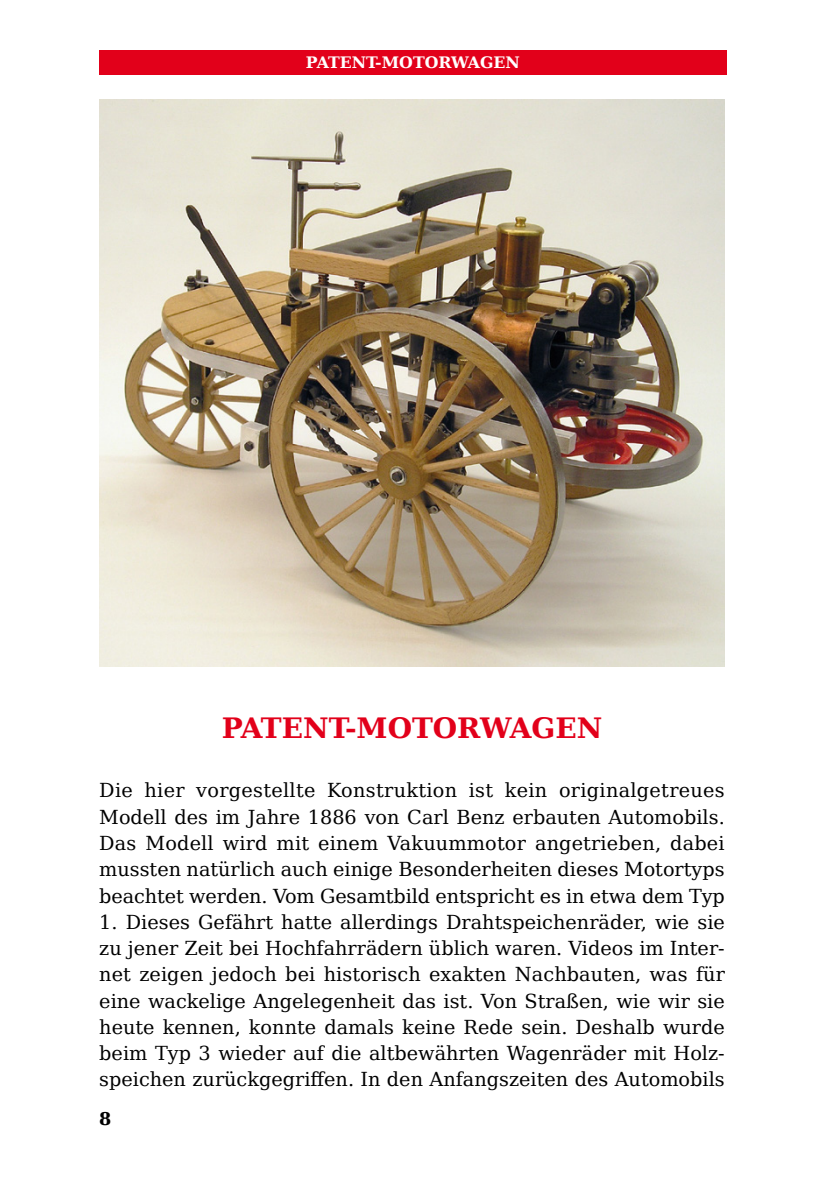
<style>
.page{position:relative;width:834px;height:1186px;background:#fff}
.page>*{position:absolute;margin:0;border:0;box-sizing:border-box;transform-origin:0 0}
.t1{font:700 28px "DejaVu Serif";color:#e2001a}
.t2{font:19.25px/26.2px "DejaVu Serif";letter-spacing:-.005em;color:#000;text-align:justify}
.t3{font:700 17.5px "DejaVu Serif";color:#000}
.t4{font:700 15.75px "DejaVu Serif";color:#fff}
</style>
<div class="page">
<div style="left:99px;top:50px;width:627px;height:24px;background:#e2001a"></div>
<img style="left:99px;top:99px;width:625px;height:567px">
<p class="t4" style="left:306px;top:50px;width:215px">PATENT-MOTORWAGEN</p>
<h1 class="t1" style="left:222px;top:705px;width:382px">PATENT-MOTORWAGEN</h1>
<p class="t2" style="left:99px;top:777px;width:627px">Die hier vorgestellte Konstruktion ist kein originalgetreues Modell des im Jahre 1886 von Carl Benz erbauten Automobils.<br>Das Modell wird mit einem Vakuummotor angetrieben, dabei mussten natürlich auch einige Besonderheiten dieses Motortyps beachtet werden. Vom Gesamtbild entspricht es in etwa dem Typ</p>
<p class="t2" style="left:99px;top:908px;width:627px">1. Dieses Gefährt hatte allerdings Drahtspeichenräder, wie sie zu jener Zeit bei Hochfahrrädern üblich waren. Videos im Inter&shy;net zeigen jedoch bei historisch exakten Nachbauten, was für eine wackelige Angelegenheit das ist. Von Straßen, wie wir sie heute kennen, konnte damals keine Rede sein. Deshalb wurde beim Typ 3 wieder auf die altbewährten Wagenräder mit Holz&shy;speichen zurückgegriffen. In den Anfangszeiten des Automobils</p>
<p class="t3" style="left:99px;top:1104px;width:14px">8</p>
</div>
